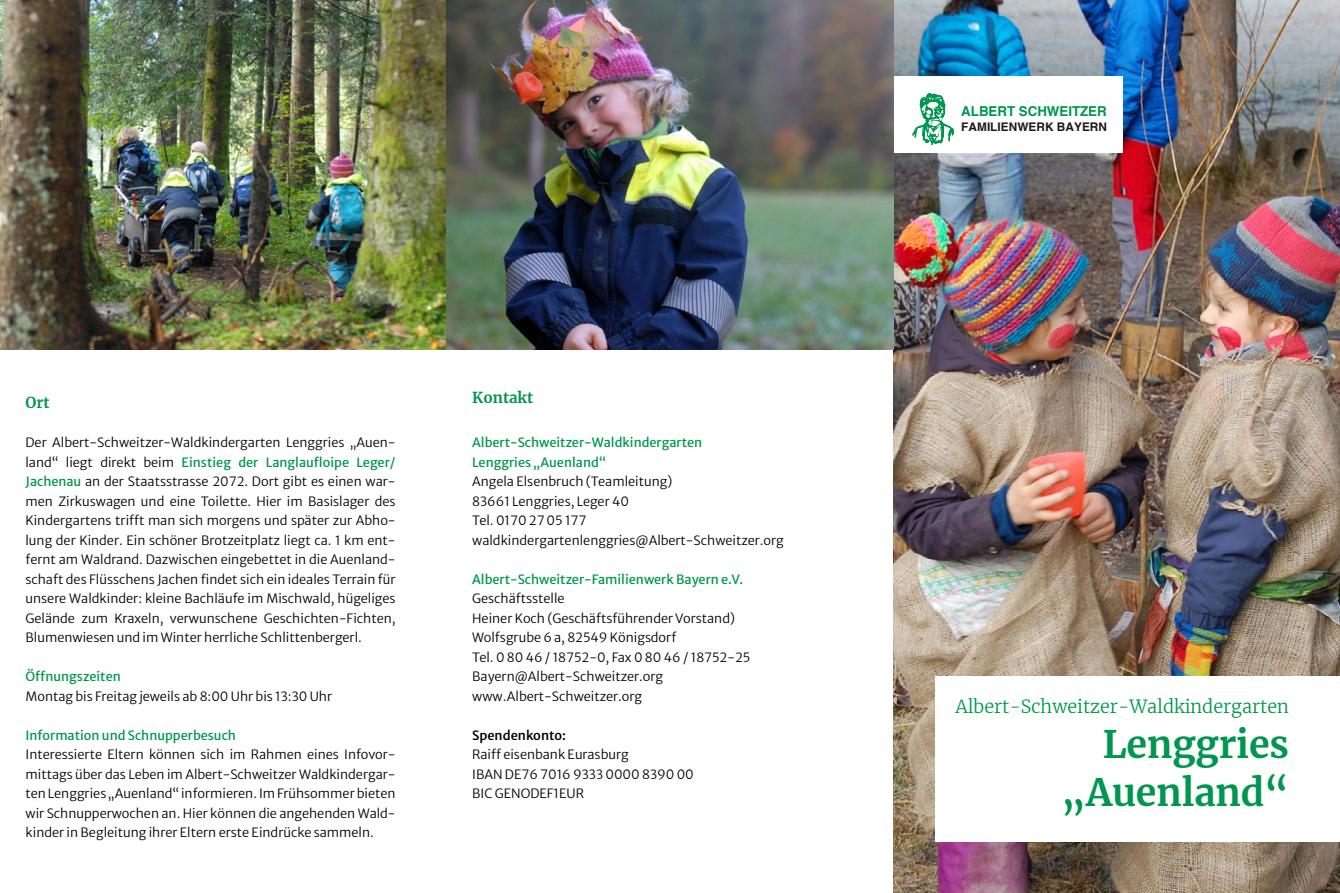
<style>
.page{position:relative;width:1340px;height:893px;background:#fff}
.page>*{position:absolute;margin:0;border:0;box-sizing:border-box;transform-origin:0 0}
.t1{font:700 37.5px/48px "Merriweather";letter-spacing:-.005em;color:#00964e;text-align:right}
.t2{font:300 18px "Merriweather";color:#00964e}
.t3{font:700 15px "Merriweather";color:#00964e}
.t4{font:700 13.65px "Helvetica LT Com";letter-spacing:-.005em;color:#00964f}
.t5{font:300 12.75px/19.5px "Merriweather Sans";color:#000}
.t6{font:12.75px/19.5px "Merriweather Sans";color:#00964e}
.t7{font:500 12.75px "Merriweather Sans";color:#000}
.t8{font:700 11.85px "Helvetica LT Com";color:#1a1a18}
.s1{font-weight:400;color:#00964e}
</style>
<div class="page">
<img style="left:893px;top:0;width:446px;height:893px">
<div style="left:893px;top:77px;width:230px;height:76px;background:#fff"></div>
<svg style="left:912px;top:93px;width:42px;height:52px"></svg>
<img style="left:0;top:0;width:893px;height:350px">
<div style="left:935px;top:676px;width:404px;height:166px;background:#fff"></div>
<p class="t3" style="left:26px;top:392px;width:26px">Ort</p>
<p class="t5" style="left:26px;top:431px;width:371px;text-align:justify">Der Albert-Schweitzer-Waldkindergarten Lenggries „Auen&shy;land“ liegt direkt beim <span class="s1">Einstieg der Langlaufloipe Leger/ Jachenau</span> an der Staatsstrasse 2072. Dort gibt es einen war&shy;men Zirkuswagen und eine Toilette. Hier im Basislager des Kindergartens trifft man sich morgens und später zur Abho&shy;lung der Kinder. Ein schöner Brotzeitplatz liegt ca. 1 km ent&shy;fernt am Waldrand. Dazwischen eingebettet in die Auenland&shy;schaft des Flüsschens Jachen findet sich ein ideales Terrain für unsere Waldkinder: kleine Bachläufe im Mischwald, hügeliges Gelände zum Kraxeln, verwunschene Geschichten-Fichten, Blumenwiesen und im Winter herrliche Schlittenbergerl.</p>
<p class="t6" style="left:26px;top:665px;width:97px">Öffnungszeiten</p>
<p class="t5" style="left:26px;top:685px;width:308px">Montag bis Freitag jeweils ab 8:00 Uhr bis 13:30 Uhr</p>
<p class="t6" style="left:26px;top:724px;width:212px">Information und Schnupperbesuch</p>
<p class="t5" style="left:26px;top:743px;width:371px">Interessierte Eltern können sich im Rahmen eines Infovor&shy;mittags über das Leben im Albert-Schweitzer Waldkindergar&shy;ten Lenggries „Auenland“ informieren. Im Frühsommer bieten wir Schnupperwochen an. Hier können die angehenden Wald&shy;kinder in Begleitung ihrer Eltern erste Eindrücke sammeln.</p>
<p class="t3" style="left:472px;top:387px;width:63px">Kontakt</p>
<p class="t6" style="left:472px;top:431px;width:232px">Albert-Schweitzer-Waldkindergarten<br>Lenggries „Auenland“</p>
<p class="t5" style="left:472px;top:470px;width:313px">Angela Elsenbruch (Teamleitung)<br>83661 Lenggries, Leger 40<br>Tel. 0170 27 05 177 waldkindergartenlenggries@Albert-Schweitzer.org</p>
<p class="t6" style="left:472px;top:568px;width:273px">Albert-Schweitzer-Familienwerk Bayern e.V.</p>
<p class="t5" style="left:472px;top:587px;width:280px">Geschäftsstelle<br>Heiner Koch (Geschäftsführender Vorstand)<br>Wolfsgrube 6 a, 82549 Königsdorf<br>Tel. 0 80 46 / 18752-0, Fax 0 80 46 / 18752-25<br>Bayern@Albert-Schweitzer.org www.Albert-Schweitzer.org</p>
<p class="t7" style="left:472px;top:724px;width:95px">Spendenkonto:</p>
<p class="t5" style="left:472px;top:743px;width:223px">Raiff eisenbank Eurasburg<br>IBAN DE76 7016 9333 0000 8390 00<br>BIC GENODEF1EUR</p>
<p class="t4" style="left:961px;top:103px;width:147px">ALBERT SCHWEITZER</p>
<p class="t8" style="left:961px;top:119px;width:147px">FAMILIENWERK BAYERN</p>
<h2 class="t2" style="left:955px;top:694px;width:335px">Albert-Schweitzer-Waldkindergarten</h2>
<h1 class="t1" style="left:1061px;top:719px;width:229px">Lenggries „Auenland“</h1>
</div>
